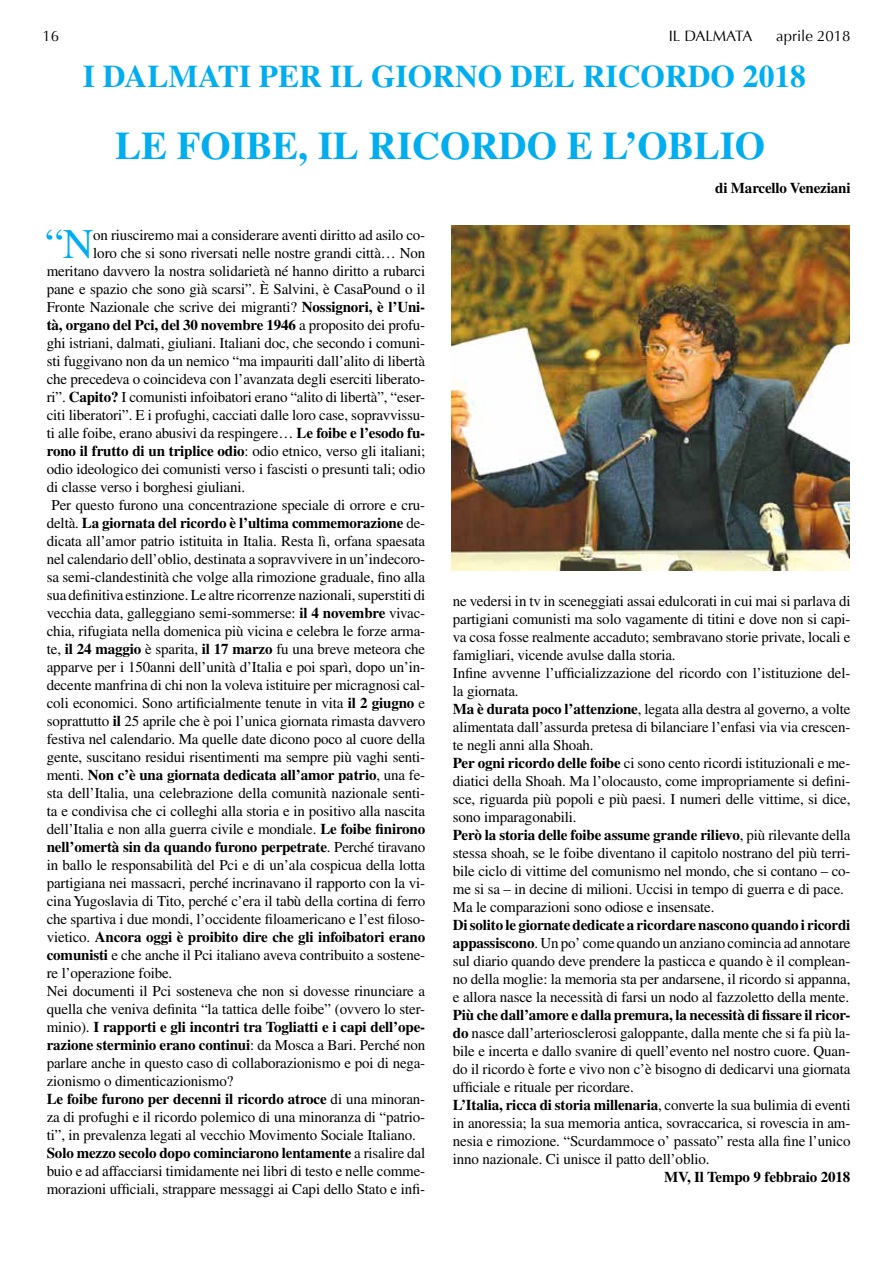
<style>
.page{position:relative;width:893px;height:1263px;background:#fff}
.page>*{position:absolute;margin:0;border:0;box-sizing:border-box;transform-origin:0 0}
.t1{font:42.15px "Times LT Std";color:#00aeef}
.t2{font:700 39px "Times LT Std";color:#00aeef}
.t3{font:700 31.5px "Times LT Std";color:#00aeef}
.t4{font:15px/18px "Times LT Std";letter-spacing:-.01em;color:#000}
.t5{font:700 15px "Times LT Std";letter-spacing:-.01em;color:#000}
.t6{font:15px "Optima";color:#000}
.s1{font-weight:700}
.s2{font-weight:400}
</style>
<div class="page">
<img style="left:452px;top:225px;width:397px;height:346px">
<p class="t6" style="left:43px;top:28px;width:18px">16</p>
<p class="t6" style="left:669px;top:28px;width:85px">IL DALMATA</p>
<p class="t6" style="left:776px;top:28px;width:76px">aprile 2018</p>
<h3 class="t3" style="left:83px;top:58px;width:725px">I DALMATI PER IL GIORNO DEL RICORDO 2018</h3>
<h2 class="t2" style="left:115px;top:122px;width:652px">LE FOIBE, IL RICORDO E L’OBLIO</h2>
<p class="t5" style="left:715px;top:179px;width:137px">di Marcello Veneziani</p>
<h1 class="t1" style="left:45px;top:220px;width:50px">“N</h1>
<p class="t4" style="left:93px;top:226px;width:333px">on riusciremo mai a considerare aventi diritto ad asilo co-</p>
<p class="t4" style="left:93px;top:244px;width:333px">loro che si sono riversati nelle nostre grandi città… Non</p>
<p class="t4" style="left:47px;top:262px;width:380px">meritano davvero la nostra solidarietà né hanno diritto a rubarci</p>
<p class="t4" style="left:47px;top:280px;width:380px">pane e spazio che sono già scarsi”. È Salvini, è CasaPound o il</p>
<p class="t4" style="left:47px;top:298px;width:380px">Fronte Nazionale che scrive dei migranti? <span class="s1">Nossignori, è l’Uni-</span></p>
<p class="t5" style="left:47px;top:316px;width:380px">tà, organo del Pci, del 30 novembre 1946 <span class="s2">a proposito dei profu-</span></p>
<p class="t4" style="left:47px;top:334px;width:380px">ghi istriani, dalmati, giuliani. Italiani doc, che secondo i comuni-</p>
<p class="t4" style="left:47px;top:352px;width:380px">sti fuggivano non da un nemico “ma impauriti dall’alito di libertà</p>
<p class="t4" style="left:47px;top:370px;width:380px">che precedeva o coincideva con l’avanzata degli eserciti liberato-</p>
<p class="t4" style="left:47px;top:388px;width:380px">ri”. <span class="s1">Capito?</span> I comunisti infoibatori erano “alito di libertà”, “eser-</p>
<p class="t4" style="left:47px;top:406px;width:380px">citi liberatori”. E i profughi, cacciati dalle loro case, sopravvissu-</p>
<p class="t4" style="left:47px;top:424px;width:380px">ti alle foibe, erano abusivi da respingere… <span class="s1">Le foibe e l’esodo fu-</span></p>
<p class="t4" style="left:47px;top:442px;width:380px"><span class="s1">rono il frutto di un triplice odio</span>: odio etnico, verso gli italiani;</p>
<p class="t4" style="left:47px;top:460px;width:380px">odio ideologico dei comunisti verso i fascisti o presunti tali; odio</p>
<p class="t4" style="left:47px;top:478px;width:200px">di classe verso i borghesi giuliani.</p>
<p class="t4" style="left:52px;top:496px;width:375px">Per questo furono una concentrazione speciale di orrore e cru-</p>
<p class="t5" style="left:47px;top:514px;width:380px"><span class="s2">deltà.</span> La giornata del ricordo è l’ultima commemorazione <span class="s2">de-</span></p>
<p class="t4" style="left:47px;top:532px;width:380px">dicata all’amor patrio istituita in Italia. Resta lì, orfana spaesata</p>
<p class="t4" style="left:47px;top:550px;width:380px">nel calendario dell’oblio, destinata a sopravvivere in un’indecoro-</p>
<p class="t4" style="left:47px;top:568px;width:380px">sa semi-clandestinità che volge alla rimozione graduale, fino alla</p>
<p class="t4" style="left:47px;top:586px;width:380px">sua definitiva estinzione. Le altre ricorrenze nazionali, superstiti di</p>
<p class="t4" style="left:47px;top:604px;width:380px">vecchia data, galleggiano semi-sommerse: <span class="s1">il 4 novembre</span> vivac-</p>
<p class="t4" style="left:47px;top:622px;width:380px">chia, rifugiata nella domenica più vicina e celebra le forze arma-</p>
<p class="t4" style="left:47px;top:640px;width:380px">te, <span class="s1">il 24 maggio</span> è sparita, <span class="s1">il 17 marzo</span> fu una breve meteora che</p>
<p class="t4" style="left:47px;top:658px;width:380px">apparve per i 150anni dell’unità d’Italia e poi sparì, dopo un’in-</p>
<p class="t4" style="left:47px;top:676px;width:380px">decente manfrina di chi non la voleva istituire per micragnosi cal-</p>
<p class="t4" style="left:47px;top:694px;width:380px">coli economici. Sono artificialmente tenute in vita <span class="s1">il 2 giugno</span> e</p>
<p class="t4" style="left:47px;top:712px;width:380px">soprattutto <span class="s1">il</span> 25 aprile che è poi l’unica giornata rimasta davvero</p>
<p class="t4" style="left:47px;top:730px;width:380px">festiva nel calendario. Ma quelle date dicono poco al cuore della</p>
<p class="t4" style="left:47px;top:748px;width:380px">gente, suscitano residui risentimenti ma sempre più vaghi senti-</p>
<p class="t5" style="left:47px;top:766px;width:380px"><span class="s2">menti.</span> Non c’è una giornata dedicata all’amor patrio<span class="s2">, una fe-</span></p>
<p class="t4" style="left:47px;top:784px;width:380px">sta dell’Italia, una celebrazione della comunità nazionale senti-</p>
<p class="t4" style="left:47px;top:802px;width:380px">ta e condivisa che ci colleghi alla storia e in positivo alla nascita</p>
<p class="t4" style="left:47px;top:820px;width:380px">dell’Italia e non alla guerra civile e mondiale. <span class="s1">Le foibe finirono</span></p>
<p class="t5" style="left:47px;top:838px;width:380px">nell’omertà sin da quando furono perpetrate<span class="s2">. Perché tiravano</span></p>
<p class="t4" style="left:47px;top:856px;width:380px">in ballo le responsabilità del Pci e di un’ala cospicua della lotta</p>
<p class="t4" style="left:47px;top:874px;width:380px">partigiana nei massacri, perché incrinavano il rapporto con la vi-</p>
<p class="t4" style="left:47px;top:892px;width:380px">cina Yugoslavia di Tito, perché c’era il tabù della cortina di ferro</p>
<p class="t4" style="left:47px;top:910px;width:380px">che spartiva i due mondi, l’occidente filoamericano e l’est filoso-</p>
<p class="t5" style="left:47px;top:928px;width:380px"><span class="s2">vietico.</span> Ancora oggi è proibito dire che gli infoibatori erano</p>
<p class="t4" style="left:47px;top:946px;width:380px"><span class="s1">comunisti</span> e che anche il Pci italiano aveva contribuito a sostene-</p>
<p class="t4" style="left:47px;top:964px;width:127px">re l’operazione foibe.</p>
<p class="t4" style="left:47px;top:982px;width:380px">Nei documenti il Pci sosteneva che non si dovesse rinunciare a</p>
<p class="t4" style="left:47px;top:1000px;width:380px">quella che veniva definita “la tattica delle foibe” (ovvero lo ster-</p>
<p class="t5" style="left:47px;top:1018px;width:380px"><span class="s2">minio).</span> I rapporti e gli incontri tra Togliatti e i capi dell’ope-</p>
<p class="t5" style="left:47px;top:1036px;width:380px">razione sterminio erano continui<span class="s2">: da Mosca a Bari. Perché non</span></p>
<p class="t4" style="left:47px;top:1054px;width:380px">parlare anche in questo caso di collaborazionismo e poi di nega-</p>
<p class="t4" style="left:47px;top:1072px;width:188px">zionismo o dimenticazionismo?</p>
<p class="t5" style="left:47px;top:1090px;width:380px">Le foibe furono per decenni il ricordo atroce <span class="s2">di una minoran-</span></p>
<p class="t4" style="left:47px;top:1108px;width:380px">za di profughi e il ricordo polemico di una minoranza di “patrio-</p>
<p class="t4" style="left:47px;top:1126px;width:370px">ti”, in prevalenza legati al vecchio Movimento Sociale Italiano.</p>
<p class="t5" style="left:47px;top:1144px;width:380px">Solo mezzo secolo dopo cominciarono lentamente <span class="s2">a risalire dal</span></p>
<p class="t4" style="left:47px;top:1162px;width:380px">buio e ad affacciarsi timidamente nei libri di testo e nelle comme-</p>
<p class="t4" style="left:47px;top:1180px;width:380px">morazioni ufficiali, strappare messaggi ai Capi dello Stato e infi-</p>
<p class="t4" style="left:453px;top:591px;width:399px">ne vedersi in tv in sceneggiati assai edulcorati in cui mai si parlava di partigiani comunisti ma solo vagamente di titini e dove non si capi&shy;va cosa fosse realmente accaduto; sembravano storie private, locali e famigliari, vicende avulse dalla storia.<br>Infine avvenne l’ufficializzazione del ricordo con l’istituzione del&shy;la giornata.<br><span class="s1">Ma è durata poco l’attenzione</span>, legata alla destra al governo, a volte alimentata dall’assurda pretesa di bilanciare l’enfasi via via crescen&shy;te negli anni alla Shoah.<br><span class="s1">Per ogni ricordo delle foibe</span> ci sono cento ricordi istituzionali e me&shy;diatici della Shoah. Ma l’olocausto, come impropriamente si defini&shy;sce, riguarda più popoli e più paesi. I numeri delle vittime, si dice, sono imparagonabili.<br><span class="s1">Però la storia delle foibe assume grande rilievo</span>, più rilevante della stessa shoah, se le foibe diventano il capitolo nostrano del più terri&shy;bile ciclo di vittime del comunismo nel mondo, che si contano – co&shy;me si sa – in decine di milioni. Uccisi in tempo di guerra e di pace.<br>Ma le comparazioni sono odiose e insensate.</p>
<p class="t4" style="left:453px;top:915px;width:399px;text-align:justify"><span class="s1">Di solito le giornate dedicate a ricordare nascono quando i ricordi appassiscono</span>. Un po’ come quando un anziano comincia ad annotare sul diario quando deve prendere la pasticca e quando è il complean&shy;no della moglie: la memoria sta per andarsene, il ricordo si appanna, e allora nasce la necessità di farsi un nodo al fazzoletto della mente.</p>
<p class="t4" style="left:453px;top:1005px;width:399px"><span class="s1">Più che dall’amore e dalla premura, la necessità di fissare il ricor&shy;do</span> nasce dall’arteriosclerosi galoppante, dalla mente che si fa più la&shy;bile e incerta e dallo svanire di quell’evento nel nostro cuore. Quan&shy;do il ricordo è forte e vivo non c’è bisogno di dedicarvi una giornata ufficiale e rituale per ricordare.<br><span class="s1">L’Italia, ricca di storia millenaria</span>, converte la sua bulimia di eventi in anoressia; la sua memoria antica, sovraccarica, si rovescia in am&shy;nesia e rimozione. “Scurdammoce o’ passato” resta alla fine l’unico inno nazionale. Ci unisce il patto dell’oblio.</p>
<p class="t5" style="left:664px;top:1167px;width:188px">MV, Il Tempo 9 febbraio 2018</p>
</div>
